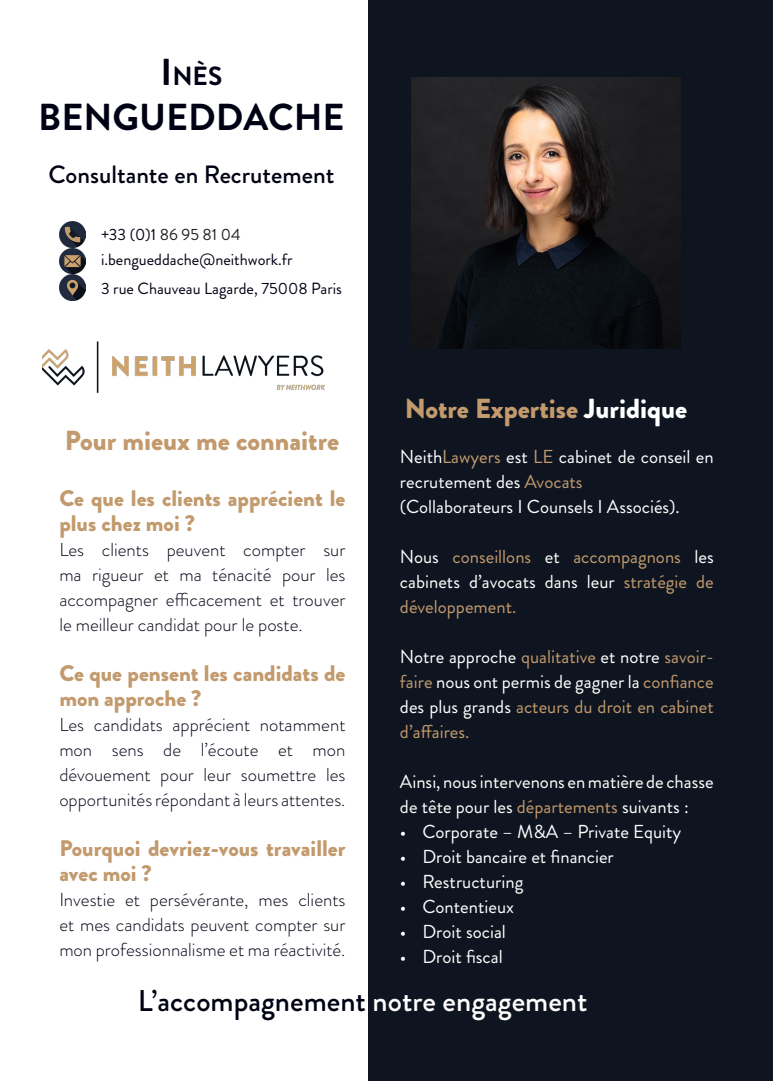
<style>
.page{position:relative;width:773px;height:1081px;background:#fff}
.page>*{position:absolute;margin:0;border:0;box-sizing:border-box;transform-origin:0 0}
.t1{font:700 37.5px "Brandon Grotesque";color:#000214}
.t2{font:500 30px "Brandon Grotesque";color:#000214}
.t3{font:900 27.5px "Brandon Grotesque";color:#c29a6d}
.t4{font:700 26.25px "Brandon Grotesque";color:#000214}
.t5{font:500 25px "Brandon Grotesque";color:#000214}
.t6{font:900 22.5px/25px "Brandon Grotesque";color:#c29a6d}
.t7{font:300 18.75px/25px "Brandon Grotesque";color:#000214;text-align:justify}
.t8{font:18.75px/25px "Brandon Grotesque";color:#fff}
.t9{font:18.75px/25px "Brandon Grotesque";color:#c29a6d;text-align:justify}
.t10{font:16.25px "Brandon Grotesque";color:#000214}
.t11{font:16.25px "Brandon Grotesque";color:#231f20}
.s1{font-size:37.5px}
.s2{color:#000214}
.s3{color:#fff}
.s4{color:#c29a6d}
.s5{color:#c3996a}
</style>
<div class="page">
<img style="left:59px;top:221px;width:26px;height:79px">
<div style="left:369px;top:0;width:403px;height:1081px;background:#0f1520"></div>
<img style="left:411px;top:77px;width:269px;height:271px">
<img style="left:43px;top:341px;width:283px;height:52px">
<p class="t4" style="left:160px;top:58px;width:63px"><span class="s1">I</span>nès</p>
<p class="t1" style="left:38px;top:91px;width:308px">BENGUEDDACHE</p>
<p class="t5" style="left:49px;top:157px;width:287px">Consultante en Recrutement</p>
<p class="t11" style="left:101px;top:223px;width:141px"><span class="s2">+33 (0)1</span> 86 95 81 04</p>
<p class="t10" style="left:101px;top:248px;width:193px">i.bengueddache@neithwork.fr</p>
<p class="t10" style="left:101px;top:277px;width:242px">3 rue Chauveau Lagarde, 75008 Paris</p>
<p class="t3" style="left:404px;top:389px;width:284px">Notre Expertise <span class="s3">Juridique</span></p>
<p class="t8" style="left:400px;top:444px;width:315px">Neith<span class="s4">Lawyers</span> est <span class="s4">LE</span> cabinet de conseil en recrutement des <span class="s4">Avocats</span></p>
<p class="t8" style="left:400px;top:494px;width:281px">(Collaborateurs I Counsels I Associés).</p>
<p class="t9" style="left:400px;top:544px;width:315px"><span class="s3">Nous</span> conseillons <span class="s3">et</span> accompagnons <span class="s3">les cabinets d’avocats dans leur</span> stratégie de développement.</p>
<p class="t9" style="left:400px;top:644px;width:315px"><span class="s3">Notre approche</span> qualitative <span class="s3">et notre</span> savoir&shy;faire <span class="s3">nous ont permis de gagner la</span> confiance <span class="s3">des plus grands</span> acteurs du droit en cabinet d’affaires.</p>
<p class="t8" style="left:400px;top:769px;width:315px">Ainsi, nous intervenons en matière de chasse de tête pour les <span class="s5">départements</span> suivants :</p>
<p class="t8" style="left:400px;top:819px;width:283px">• Corporate – M&amp;A – Private Equity</p>
<p class="t8" style="left:400px;top:844px;width:215px">• Droit bancaire et financier</p>
<p class="t8" style="left:400px;top:869px;width:125px">• Restructuring</p>
<p class="t8" style="left:400px;top:894px;width:115px">• Contentieux</p>
<p class="t8" style="left:400px;top:919px;width:107px">• Droit social</p>
<p class="t8" style="left:400px;top:944px;width:104px">• Droit fiscal</p>
<p class="t2" style="left:138px;top:980px;width:451px">L’accompagnement <span class="s3">notre engagement</span></p>
<p class="t3" style="left:65px;top:421px;width:276px">Pour mieux me connaitre</p>
<p class="t6" style="left:59px;top:486px;width:287px">Ce que les clients apprécient le plus chez moi ?</p>
<p class="t7" style="left:59px;top:537px;width:287px">Les clients peuvent compter sur ma rigueur et ma ténacité pour les accompagner efficacement et trouver le meilleur candidat pour le poste.</p>
<p class="t6" style="left:59px;top:661px;width:287px">Ce que pensent les candidats de mon approche ?</p>
<p class="t7" style="left:59px;top:712px;width:287px">Les candidats apprécient notamment mon sens de l’écoute et mon dévouement pour leur soumettre les opportunités répondant à leurs attentes.</p>
<p class="t6" style="left:59px;top:836px;width:287px">Pourquoi devriez-vous travailler avec moi ?</p>
<p class="t7" style="left:59px;top:887px;width:287px">Investie et persévérante, mes clients et mes candidats peuvent compter sur mon professionnalisme et ma réactivité.</p>
</div>
